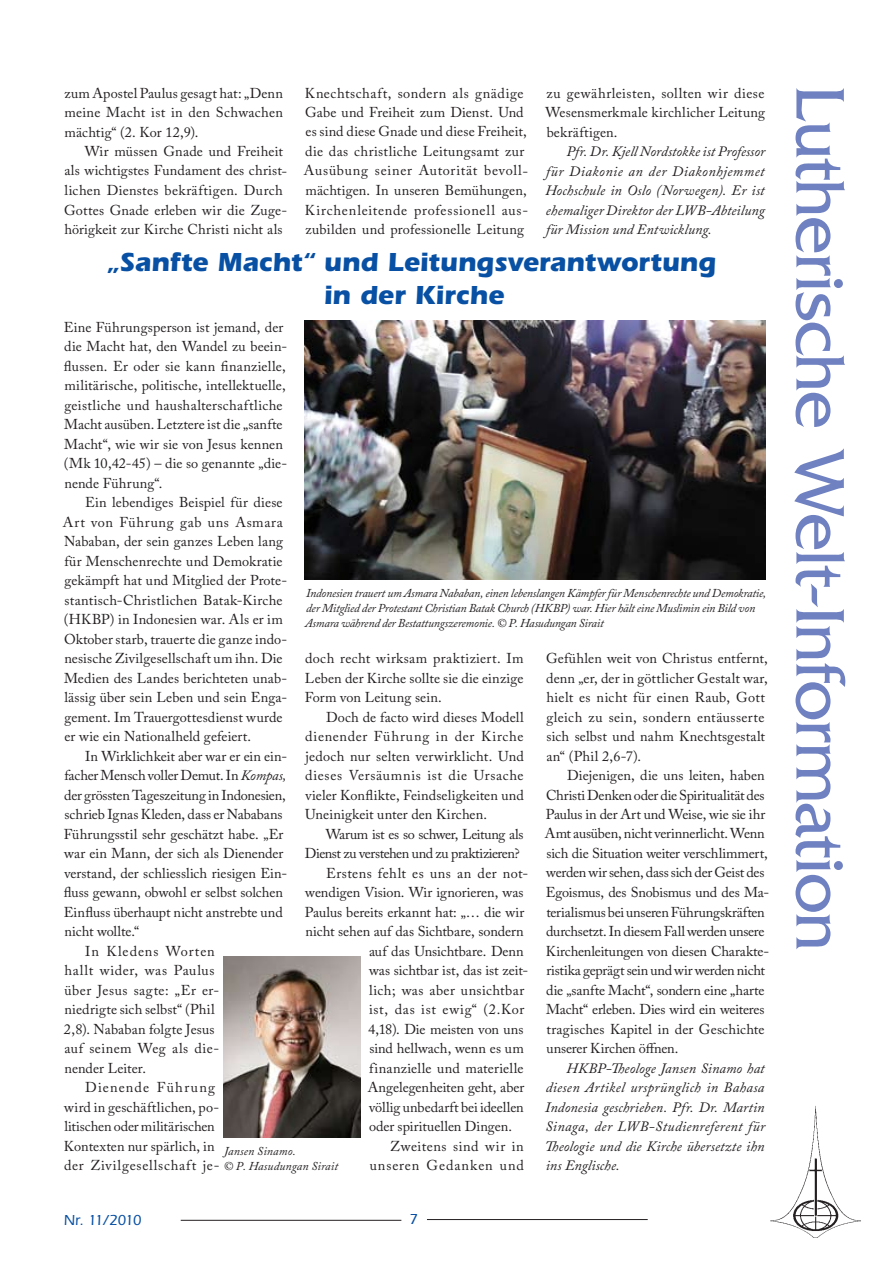
<style>
.page{position:relative;width:893px;height:1263px;background:#fff}
.page>*{position:absolute;margin:0;border:0;box-sizing:border-box;transform-origin:0 0}
.t1{font:72px "Friz Quadrata";letter-spacing:-.02em;color:#6f81c0}
.t2{font:700 27px/33px "Itc Eras";letter-spacing:-.005em;color:#0850a3;text-align:center}
.t3{font:500 15px "Itc Eras";letter-spacing:-.07em;color:#0850a3}
.t4{font:14.25px/19.5px "Adobe Caslon Pro";letter-spacing:.005em;color:#231f20}
.t5{font:14.25px/19.5px "Adobe Caslon Pro";letter-spacing:-.015em;color:#231f20}
.t6{font:italic 14.25px/19.5px "Adobe Caslon Pro";letter-spacing:.01em;color:#231f20;text-align:justify}
.t7{font:14.25px/19.5px "Adobe Caslon Pro";letter-spacing:.025em;color:#231f20}
.t8{font:14.25px "Adobe Caslon Pro";letter-spacing:.03em;color:#231f20}
.t9{font:14.25px "Adobe Caslon Pro";letter-spacing:.045em;color:#231f20}
.t10{font:14.25px "Adobe Caslon Pro";letter-spacing:-.035em;color:#231f20}
.t11{font:14.25px "Adobe Caslon Pro";letter-spacing:.065em;color:#231f20}
.t12{font:14.25px "Adobe Caslon Pro";letter-spacing:-.03em;color:#231f20}
.t13{font:14.25px "Adobe Caslon Pro";letter-spacing:.05em;color:#231f20}
.t14{font:14.25px "Adobe Caslon Pro";letter-spacing:.035em;color:#231f20}
.t15{font:14.25px "Adobe Caslon Pro";letter-spacing:.08em;color:#231f20}
.t16{font:italic 12px/15px "Adobe Caslon Pro";letter-spacing:-.015em;color:#231f20}
.t17{font:italic 12px/15px "Adobe Caslon Pro";letter-spacing:.01em;color:#231f20}
.s1{font-style:italic}
</style>
<div class="page">
<hr style="left:181px;top:1220px;width:220px;height:1px;background:#231f20">
<hr style="left:427px;top:1219px;width:221px;height:1px;background:#231f20">
<img style="left:770px;top:1106px;width:91px;height:132px">
<img style="left:224px;top:956px;width:136px;height:181px">
<img style="left:305px;top:320px;width:460px;height:259px">
<p class="t4" style="left:64px;top:83px;width:220px;text-align:justify">zum Apostel Paulus gesagt hat: „Denn meine Macht ist in den Schwachen mächtig“ (2. Kor 12,9).</p>
<p class="t4" style="left:64px;top:141px;width:225px;text-indent:21px">Wir müssen Gnade und Freiheit als wichtigstes Fundament des christ&shy;lichen Dienstes bekräftigen. Durch Gottes Gnade erleben wir die Zuge&shy;hörigkeit zur Kirche Christi nicht als</p>
<p class="t7" style="left:304px;top:83px;width:226px">Knechtschaft, sondern als gnädige Gabe und Freiheit zum Dienst. Und es sind diese Gnade und diese Freiheit, die das christliche Leitungsamt zur Ausübung seiner Autorität bevoll&shy;mächtigen. In unseren Bemühungen, Kirchenleitende professionell aus&shy;zubilden und professionelle Leitung</p>
<p class="t4" style="left:545px;top:83px;width:221px;text-align:justify">zu gewährleisten, sollten wir diese Wesensmerkmale kirchlicher Leitung bekräftigen.</p>
<p class="t6" style="left:545px;top:141px;width:221px;text-indent:21px">Pfr. Dr. Kjell Nordstokke ist Professor für Diakonie an der Diakonhjemmet Hochschule in Oslo (Norwegen). Er ist ehemaliger Direktor der LWB-Abteilung für Mission und Entwicklung.</p>
<h2 class="t2" style="left:107px;top:246px;width:610px">„Sanfte Macht“ und Leitungsverantwortung in der Kirche</h2>
<p class="t4" style="left:64px;top:317px;width:225px">Eine Führungsperson ist jemand, der die Macht hat, den Wandel zu beein&shy;flussen. Er oder sie kann finanzielle, militärische, politische, intellektuelle, geistliche und haushalterschaftliche Macht ausüben. Letztere ist die „sanfte Macht“, wie wir sie von Jesus kennen (Mk 10,42-45) – die so genannte „die&shy;nende Führung“.</p>
<p class="t4" style="left:63px;top:492px;width:226px;text-indent:22px">Ein lebendiges Beispiel für diese Art von Führung gab uns Asmara Nababan, der sein ganzes Leben lang für Menschenrechte und Demokratie gekämpft hat und Mitglied der Prote&shy;stantisch-Christlichen Batak-Kirche (HKBP) in Indonesien war. Als er im Oktober starb, trauerte die ganze indo&shy;nesische Zivilgesellschaft um ihn. Die Medien des Landes berichteten unab&shy;lässig über sein Leben und sein Enga&shy;gement. Im Trauergottesdienst wurde er wie ein Nationalheld gefeiert.</p>
<p class="t4" style="left:85px;top:746px;width:203px">In Wirklichkeit aber war er ein ein-</p>
<p class="t5" style="left:64px;top:765px;width:224px">facher Mensch voller Demut. In <span class="s1">Kompas,</span></p>
<p class="t5" style="left:64px;top:785px;width:223px">der grössten Tageszeitung in Indonesien,</p>
<p class="t4" style="left:65px;top:804px;width:219px">schrieb Ignas Kleden, dass er Nababans</p>
<p class="t4" style="left:64px;top:824px;width:221px">Führungsstil sehr geschätzt habe. „Er</p>
<p class="t4" style="left:64px;top:843px;width:221px">war ein Mann, der sich als Dienender</p>
<p class="t4" style="left:64px;top:863px;width:224px">verstand, der schliesslich riesigen Ein-</p>
<p class="t4" style="left:64px;top:882px;width:220px">fluss gewann, obwohl er selbst solchen</p>
<p class="t4" style="left:64px;top:902px;width:220px">Einfluss überhaupt nicht anstrebte und</p>
<p class="t4" style="left:64px;top:921px;width:76px">nicht wollte.“</p>
<p class="t11" style="left:85px;top:942px;width:131px">In Kledens Worten</p>
<p class="t9" style="left:64px;top:962px;width:152px">hallt wider, was Paulus</p>
<p class="t8" style="left:65px;top:981px;width:156px">über Jesus sagte: „Er er-</p>
<p class="t4" style="left:64px;top:999px;width:152px">niedrigte sich selbst“ (Phil</p>
<p class="t4" style="left:64px;top:1019px;width:152px">2,8). Nababan folgte Jesus</p>
<p class="t8" style="left:64px;top:1040px;width:156px">auf seinem Weg als die-</p>
<p class="t4" style="left:64px;top:1058px;width:83px">nender Leiter.</p>
<p class="t15" style="left:85px;top:1079px;width:131px">Dienende Führung</p>
<p class="t4" style="left:64px;top:1097px;width:156px">wird in geschäftlichen, po-</p>
<p class="t4" style="left:64px;top:1116px;width:152px">litischen oder militärischen</p>
<p class="t4" style="left:64px;top:1136px;width:152px">Kontexten nur spärlich, in</p>
<p class="t13" style="left:64px;top:1157px;width:157px">der Zivilgesellschaft je-</p>
<p class="t16" style="left:305px;top:585px;width:462px">Indonesien trauert um Asmara Nababan, einen lebenslangen Kämpfer für Menschenrechte und Demokratie, der Mitglied der Protestant Christian Batak Church (HKBP) war. Hier hält eine Muslimin ein Bild von<br>Asmara während der Bestattungszeremonie. © P. Hasudungan Sirait</p>
<p class="t4" style="left:546px;top:648px;width:223px">Gefühlen weit von Christus entfernt, denn „er, der in göttlicher Gestalt war, hielt es nicht für einen Raub, Gott gleich zu sein, sondern entäusserte sich selbst und nahm Knechtsgestalt an“ (Phil 2,6-7).</p>
<p class="t5" style="left:545px;top:765px;width:226px;text-indent:22px">Diejenigen, die uns leiten, haben Christi Denken oder dieSpiritualität des Paulus in der Art und Weise, wie sie ihr Amt ausüben, nicht verinnerlicht. Wenn sich die Situation weiter verschlimmert, werden wir sehen, dass sich der Geist des Egoismus, des Snobismus und des Ma&shy;terialismus bei unserenFührungskräften durchsetzt. In diesem Fall werden unsere Kirchenleitungen von diesen Charakte&shy;ristika geprägtsein undwirwerden nicht die „sanfte Macht“, sondern eine „harte Macht“ erleben. Dies wird ein weiteres tragisches Kapitel in der Geschichte unserer Kirchen öffnen.</p>
<p class="t6" style="left:545px;top:1058px;width:222px;text-indent:22px">HKBP-Theologe Jansen Sinamo hat diesen Artikel ursprünglich in Bahasa Indonesia geschrieben. Pfr. Dr. Martin Sinaga, der LWB-Studienreferent für Theologie und die Kirche übersetzte ihn ins Englische.</p>
<p class="t4" style="left:305px;top:648px;width:220px;text-align:justify">doch recht wirksam praktiziert. Im Leben der Kirche sollte sie die einzige Form von Leitung sein.</p>
<p class="t4" style="left:305px;top:707px;width:220px;text-align:justify;text-indent:21px">Doch de facto wird dieses Modell dienender Führung in der Kirche jedoch nur selten verwirklicht. Und dieses Versäumnis ist die Ursache vieler Konflikte, Feindseligkeiten und Uneinigkeit unter den Kirchen.</p>
<p class="t12" style="left:326px;top:825px;width:199px">Warum ist es so schwer, Leitung als</p>
<p class="t10" style="left:305px;top:845px;width:216px">Dienst zu verstehen und zu praktizieren?</p>
<p class="t8" style="left:326px;top:864px;width:203px">Erstens fehlt es uns an der not-</p>
<p class="t4" style="left:305px;top:882px;width:220px">wendigen Vision. Wir ignorieren, was</p>
<p class="t4" style="left:305px;top:902px;width:221px">Paulus bereits erkannt hat: „… die wir</p>
<p class="t4" style="left:305px;top:921px;width:220px">nicht sehen auf das Sichtbare, sondern</p>
<p class="t4" style="left:369px;top:941px;width:156px">auf das Unsichtbare. Denn</p>
<p class="t4" style="left:369px;top:960px;width:161px">was sichtbar ist, das ist zeit-</p>
<p class="t8" style="left:369px;top:981px;width:157px">lich; was aber unsichtbar</p>
<p class="t9" style="left:369px;top:1001px;width:157px">ist, das ist ewig“ (2.Kor</p>
<p class="t4" style="left:368px;top:1019px;width:157px">4,18). Die meisten von uns</p>
<p class="t4" style="left:369px;top:1038px;width:156px">sind hellwach, wenn es um</p>
<p class="t4" style="left:369px;top:1058px;width:156px">finanzielle und materielle</p>
<p class="t4" style="left:368px;top:1077px;width:158px">Angelegenheiten geht, aber</p>
<p class="t4" style="left:369px;top:1097px;width:156px">völlig unbedarft bei ideellen</p>
<p class="t4" style="left:369px;top:1116px;width:144px">oder spirituellen Dingen.</p>
<p class="t14" style="left:390px;top:1137px;width:135px">Zweitens sind wir in</p>
<p class="t11" style="left:370px;top:1157px;width:156px">unseren Gedanken und</p>
<p class="t17" style="left:224px;top:1143px;width:116px">Jansen Sinamo.<br>© P. Hasudungan Sirait</p>
<p class="t3" style="left:64px;top:1212px;width:79px">Nr. 11/2010</p>
<h1 class="t1" style="left:860px;top:85px;width:868px;rotate:90deg">Lutherische Welt-Information</h1>
</div>
